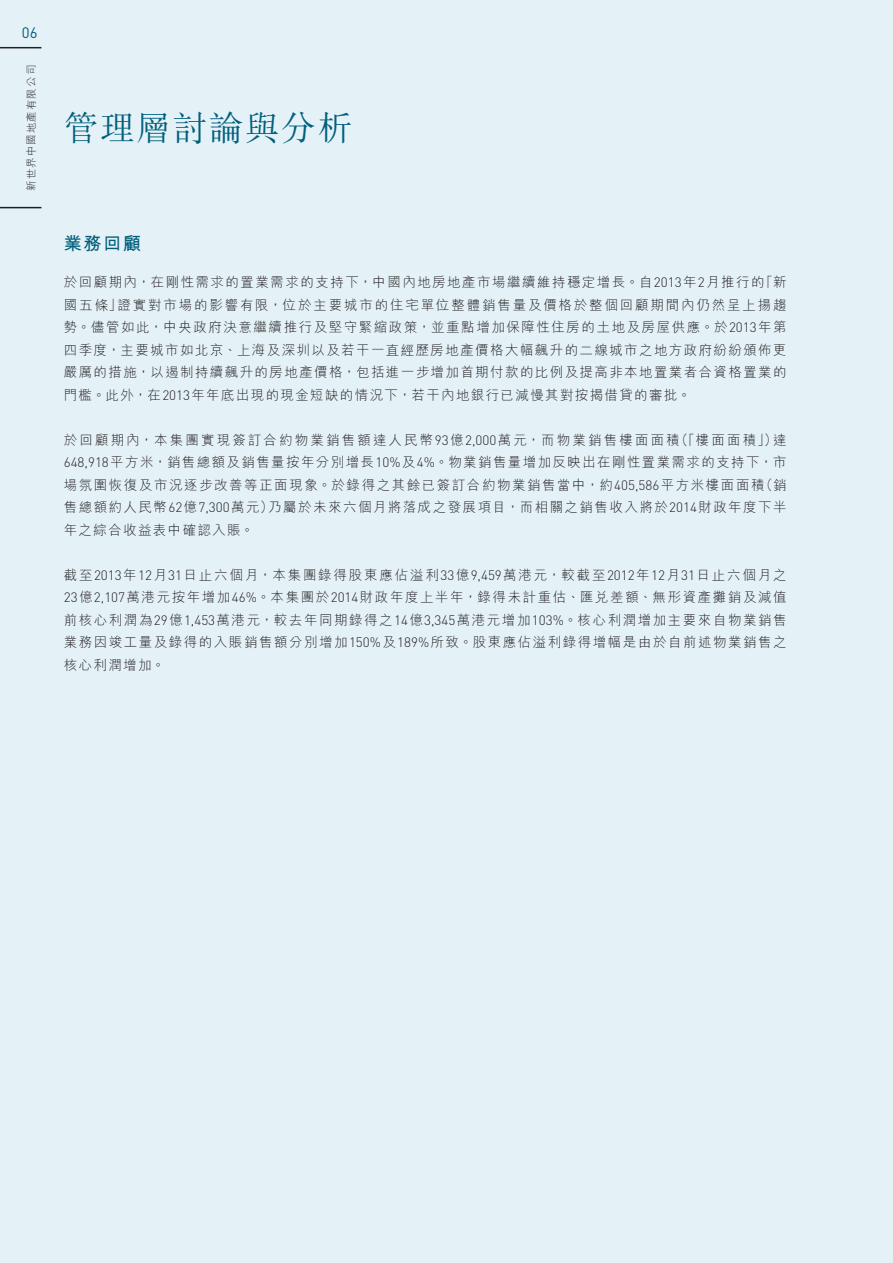
<style>
.page{position:relative;width:893px;height:1263px;background:#e4f2f8}
.page>*{position:absolute;margin:0;border:0;box-sizing:border-box;transform-origin:0 0}
.t1{font:300 34.5px "M Sung HK";letter-spacing:.05em;color:#005f7c}
.t2{font:700 18px "M Hei HK";color:#005f7c}
.t3{font:15px "DIN Pro";color:#005f7c}
.t4{font:300 13.5px/22.5px "M Hei HK";letter-spacing:.11em;color:#231f20;text-align:justify}
.t5{font:300 10.5px "M Hei HK";letter-spacing:.1em;color:#231f20}
.s1{font-family:"DIN Pro"}
</style>
<div class="page">
<hr style="left:0;top:47px;width:41px;height:1px;background:#231f20">
<hr style="left:0;top:207px;width:41px;height:1px;background:#231f20">
<p class="t3" style="left:22px;top:27px;width:17px">06</p>
<p class="t5" style="left:27px;top:191px;width:127px;rotate:-90deg">新世界中國地產有限公司</p>
<h1 class="t1" style="left:64px;top:115px;width:290px">管理層討論與分析</h1>
<h2 class="t2" style="left:64px;top:236px;width:79px">業務回顧</h2>
<p class="t4" style="left:64px;top:273px;width:724px">於回顧期內，在剛性需求的置業需求的支持下，中國內地房地產市場繼續維持穩定增長。自<span class="s1">2013</span>年<span class="s1">2</span>月推行的「新國五條」證實對市場的影響有限，位於主要城市的住宅單位整體銷售量及價格於整個回顧期間內仍然呈上揚趨勢。儘管如此，中央政府決意繼續推行及堅守緊縮政策，並重點增加保障性住房的土地及房屋供應。於<span class="s1">2013</span>年第四季度，主要城市如北京、上海及深圳以及若干一直經歷房地產價格大幅飆升的二線城市之地方政府紛紛頒佈更嚴厲的措施，以遏制持續飆升的房地產價格，包括進一步增加首期付款的比例及提高非本地置業者合資格置業的門檻。此外，在<span class="s1">2013</span>年年底出現的現金短缺的情況下，若干內地銀行已減慢其對按揭借貸的審批。</p>
<p class="t4" style="left:64px;top:430px;width:724px">於回顧期內，本集團實現簽訂合約物業銷售額達人民幣<span class="s1">93</span>億<span class="s1">2,000</span>萬元，而物業銷售樓面面積（「樓面面積」）達<span class="s1">648,918</span>平方米，銷售總額及銷售量按年分別增長<span class="s1">10%</span>及<span class="s1">4%</span>。物業銷售量增加反映出在剛性置業需求的支持下，市場氛圍恢復及市況逐步改善等正面現象。於錄得之其餘已簽訂合約物業銷售當中，約<span class="s1">405,586</span>平方米樓面面積（銷售總額約人民幣<span class="s1">62</span>億<span class="s1">7,300</span>萬元）乃屬於未來六個月將落成之發展項目，而相關之銷售收入將於<span class="s1">2014</span>財政年度下半年之綜合收益表中確認入賬。</p>
<p class="t4" style="left:64px;top:565px;width:724px">截至<span class="s1">2013</span>年<span class="s1">12</span>月<span class="s1">31</span>日止六個月，本集團錄得股東應佔溢利<span class="s1">33</span>億<span class="s1">9,459</span>萬港元，較截至<span class="s1">2012</span>年<span class="s1">12</span>月<span class="s1">31</span>日止六個月之<span class="s1">23</span>億<span class="s1">2,107</span>萬港元按年增加<span class="s1">46%</span>。本集團於<span class="s1">2014</span>財政年度上半年，錄得未計重估、匯兌差額、無形資產攤銷及減值前核心利潤為<span class="s1">29</span>億<span class="s1">1,453</span>萬港元，較去年同期錄得之<span class="s1">14</span>億<span class="s1">3,345</span>萬港元增加<span class="s1">103%</span>。核心利潤增加主要來自物業銷售業務因竣工量及錄得的入賬銷售額分別增加<span class="s1">150%</span>及<span class="s1">189%</span>所致。股東應佔溢利錄得增幅是由於自前述物業銷售之核心利潤增加。</p>
</div>
